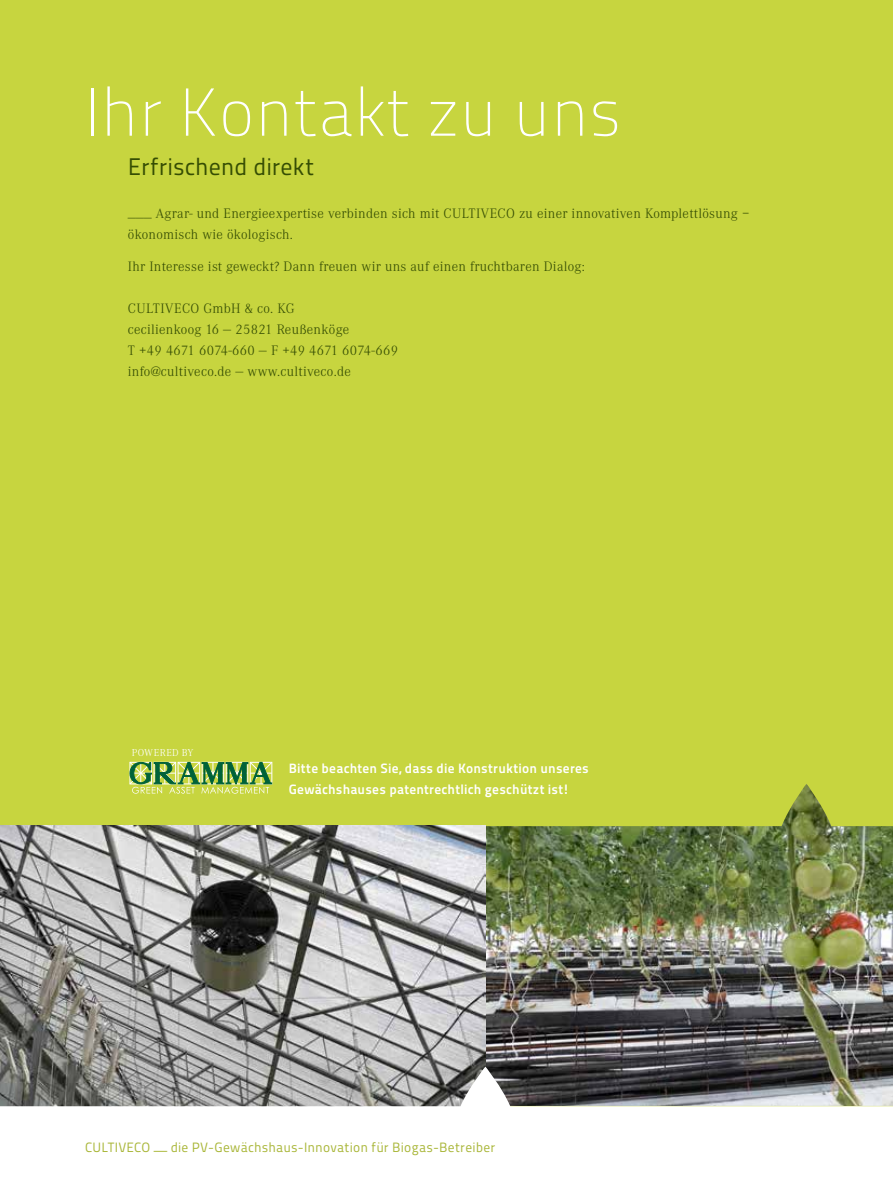
<style>
.page{position:relative;width:893px;height:1191px;background:#c7d53f}
.page>*{position:absolute;margin:0;border:0;box-sizing:border-box;transform-origin:0 0}
.t1{font:67.5px "Titillium Maps 29 L 1 wt";color:#fff}
.t2{font:24px "Titillium Maps 29 L 400 wt";color:#354d03}
.t3{font:300 14.25px/21px "Corporate A";letter-spacing:.02em;color:#354d03}
.t4{font:13.5px/21px "Titillium Maps 29 L 800 wt";letter-spacing:.015em;color:#fff}
.t5{font:13.5px "Titillium Maps 29 L 400 wt";letter-spacing:.02em;color:#a9b638}
.t6{font:300 10.5px "Corporate A";letter-spacing:.035em;color:#fff}
</style>
<div class="page">
<img style="left:486px;top:784px;width:407px;height:282px">
<img style="left:0;top:826px;width:486px;height:240px">
<svg style="left:0;top:1066px;width:893px;height:125px;background:#d4d4d4"></svg>
<svg style="left:129px;top:762px;width:143px;height:31px"></svg>
<h1 class="t1" style="left:85px;top:64px;width:538px">Ihr Kontakt zu uns</h1>
<h2 class="t2" style="left:128px;top:148px;width:188px">Erfrischend direkt</h2>
<p class="t3" style="left:128px;top:203px;width:623px">——— Agrar- und Energieexpertise verbinden sich mit CULTIVECO zu einer innovativen Komplettlösung – ökonomisch wie ökologisch.</p>
<p class="t3" style="left:128px;top:256px;width:458px">Ihr Interesse ist geweckt? Dann freuen wir uns auf einen fruchtbaren Dialog:</p>
<p class="t3" style="left:128px;top:298px;width:272px">CULTIVECO GmbH &amp; co. KG<br>cecilienkoog 16 — 25821 Reußenköge<br>T +49 4671 6074-660 — F +49 4671 6074-669 info@cultiveco.de — www.cultiveco.de</p>
<p class="t6" style="left:132px;top:747px;width:63px">POWERED BY</p>
<p class="t4" style="left:289px;top:756px;width:302px">Bitte beachten Sie, dass die Konstruktion unseres<br>Gewächshauses patentrechtlich geschützt ist!</p>
<p class="t5" style="left:85px;top:1137px;width:412px">CULTIVECO — die PV-Gewächshaus-Innovation für Biogas-Betreiber</p>
</div>
